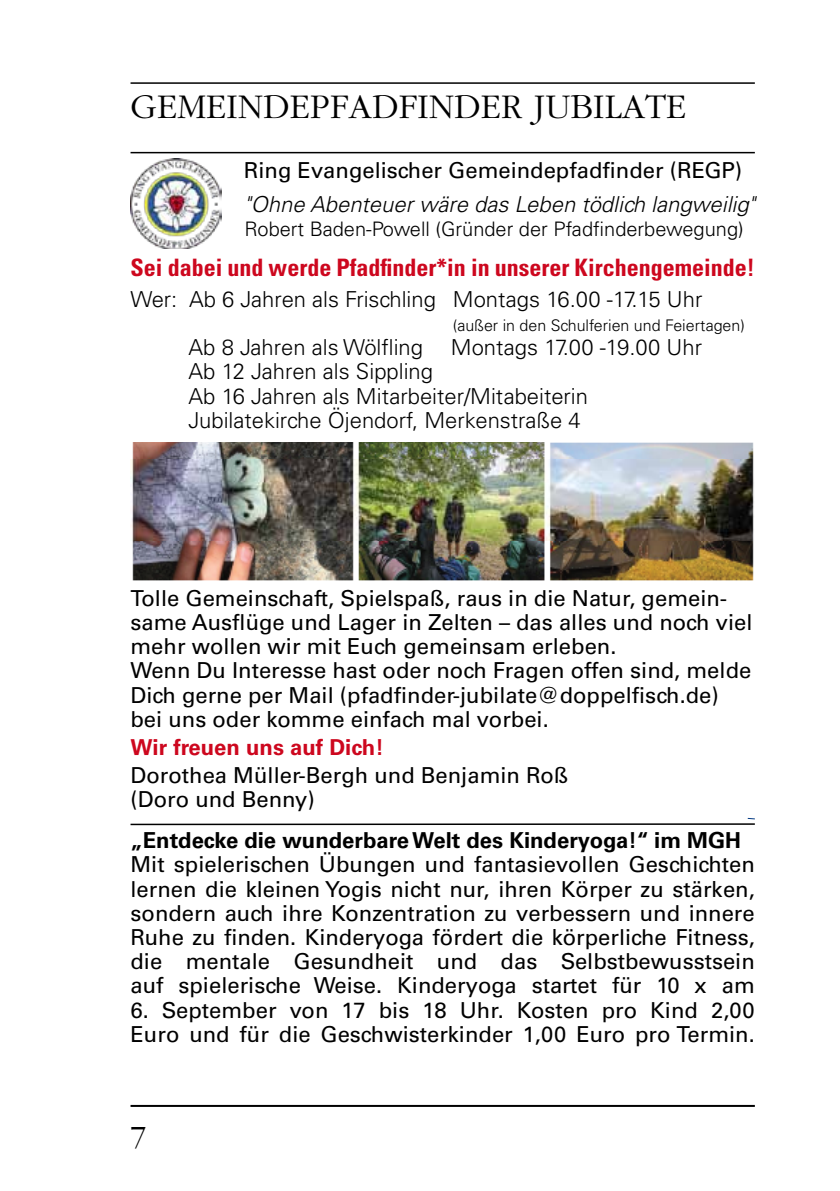
<style>
.page{position:relative;width:840px;height:1191px;background:#fff}
.page>*{position:absolute;margin:0;border:0;box-sizing:border-box;transform-origin:0 0}
.t1{font:300 36px "Garamond";color:#000}
.t2{font:300 32px "Garamond";color:#000}
.t3{font:700 condensed 24px "Univers LT";color:#cd071e}
.t4{font:22px/24.2px "Univers LT";color:#000}
.t5{font:300 22px/24.2px "Univers LT";color:#000}
.t6{font:700 22px "Univers LT";color:#000}
.t7{font:italic 300 22px "Univers LT";color:#000}
.t8{font:700 22px "Univers LT";color:#cd071e}
.t9{font:300 20px "Univers LT";color:#000}
.t10{font:300 16px "Univers LT";color:#000}
</style>
<div class="page">
<hr style="left:130px;top:1105px;width:624px;height:2px;background:#000">
<hr style="left:130px;top:82px;width:624px;height:2px;background:#000">
<hr style="left:130px;top:152px;width:624px;height:1px;background:#000">
<img style="left:130px;top:158px;width:91px;height:91px">
<img style="left:130px;top:442px;width:624px;height:139px">
<hr style="left:130px;top:823px;width:624px;height:2px;background:#000">
<h1 class="t1" style="left:130px;top:88px;width:557px">GEMEINDEPFADFINDER JUBILATE</h1>
<p class="t4" style="left:243px;top:158px;width:499px">Ring Evangelischer Gemeindepfadfinder (REGP)</p>
<p class="t7" style="left:244px;top:191px;width:511px">"Ohne Abenteuer wäre das Leben tödlich langweilig"</p>
<p class="t9" style="left:244px;top:217px;width:500px">Robert Baden-Powell (Gründer der Pfadfinderbewegung)</p>
<p class="t3" style="left:130px;top:252px;width:625px">Sei dabei und werde Pfadfinder*in in unserer Kirchengemeinde!</p>
<p class="t5" style="left:130px;top:287px;width:573px">Wer: Ab 6 Jahren als Frischling Montags 16.00 -17.15 Uhr</p>
<p class="t10" style="left:452px;top:315px;width:293px">(außer in den Schulferien und Feiertagen)</p>
<p class="t5" style="left:188px;top:335px;width:236px">Ab 8 Jahren als Wölfling</p>
<p class="t5" style="left:450px;top:335px;width:252px">Montags 17.00 -19.00 Uhr</p>
<p class="t5" style="left:188px;top:359px;width:401px">Ab 12 Jahren als Sippling<br>Ab 16 Jahren als Mitarbeiter/Mitabeiterin<br>Jubilatekirche Öjendorf, Merkenstraße 4</p>
<p class="t4" style="left:130px;top:586px;width:623px">Tolle Gemeinschaft, Spielspaß, raus in die Natur, gemein&shy;same Ausflüge und Lager in Zelten – das alles und noch viel mehr wollen wir mit Euch gemeinsam erleben.<br>Wenn Du Interesse hast oder noch Fragen offen sind, melde Dich gerne per Mail (pfadfinder-jubilate@doppelfisch.de) bei uns oder komme einfach mal vorbei.</p>
<p class="t8" style="left:130px;top:734px;width:255px">Wir freuen uns auf Dich!</p>
<p class="t4" style="left:130px;top:763px;width:439px">Dorothea Müller-Bergh und Benjamin Roß (Doro und Benny)</p>
<p class="t6" style="left:130px;top:827px;width:611px">„Entdecke die wunderbare Welt des Kinderyoga!“ im MGH</p>
<p class="t4" style="left:130px;top:852px;width:625px;text-align:justify">Mit spielerischen Übungen und fantasievollen Geschichten lernen die kleinen Yogis nicht nur, ihren Körper zu stärken, sondern auch ihre Konzentration zu verbessern und innere Ruhe zu finden. Kinderyoga fördert die körperliche Fitness, die mentale Gesundheit und das Selbstbewusstsein auf spielerische Weise. Kinderyoga startet für 10 x am</p>
<p class="t4" style="left:130px;top:998px;width:625px">6. September von 17 bis 18 Uhr. Kosten pro Kind 2,00<br>Euro und für die Geschwisterkinder 1,00 Euro pro Termin.</p>
<h2 class="t2" style="left:130px;top:1120px;width:17px">7</h2>
</div>
